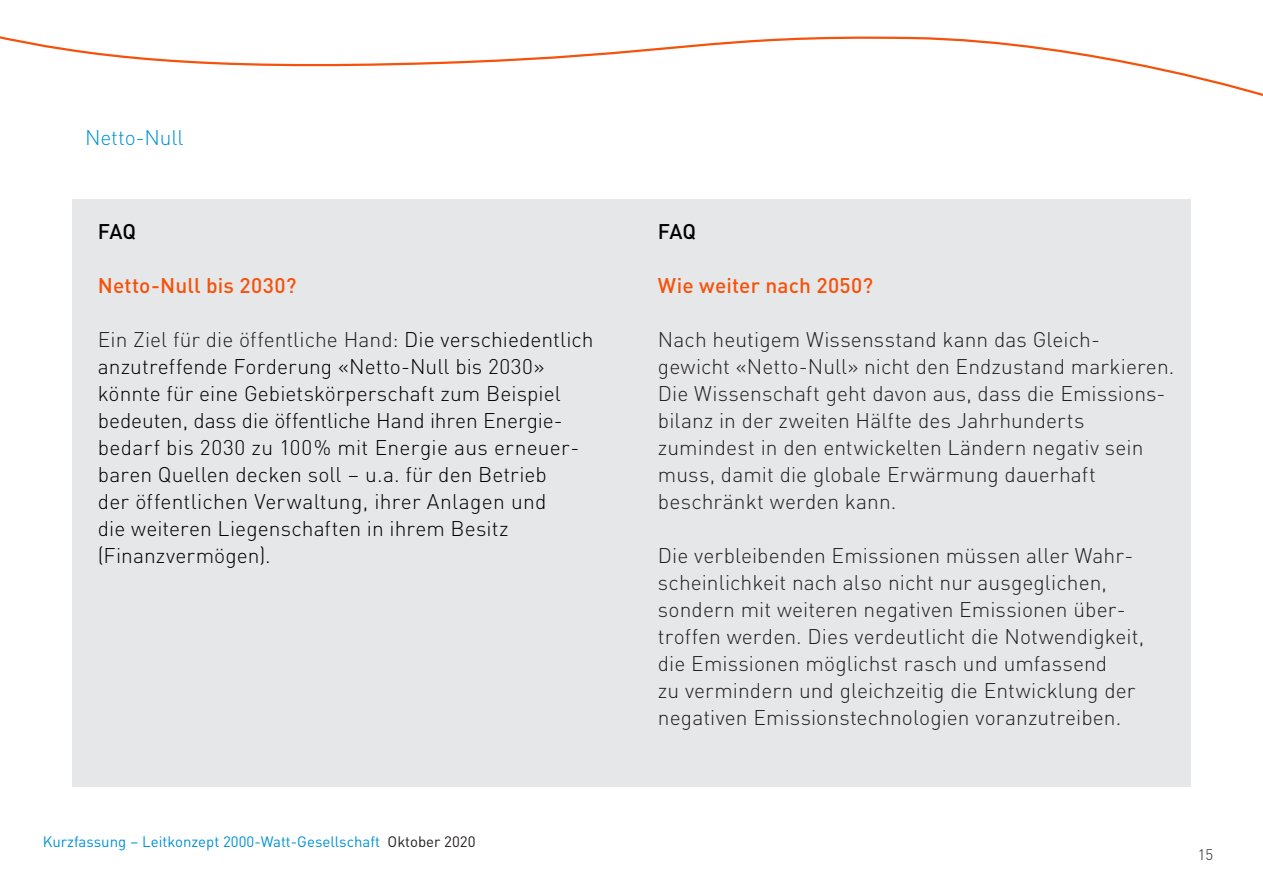
<style>
.page{position:relative;width:1263px;height:893px;background:#fff}
.page>*{position:absolute;margin:0;border:0;box-sizing:border-box;transform-origin:0 0}
.Lead_schwarz{font:300 21px/27px "DIN Pro";letter-spacing:.005em;color:#231f20}
.Lead_schwarz-2{font:300 21px/27px "DIN Pro";letter-spacing:.005em;color:#000}
.Copy_14_Light{font:500 21px "DIN Pro";letter-spacing:.005em;color:#f5520b}
.Lead_blau{font:300 21px "DIN Pro";letter-spacing:-.01em;color:#0092d5}
.Copy_14_Light-2{font:500 21px "DIN Pro";letter-spacing:-.02em;color:#000}
.t1{font:15px "DIN Pro";color:#0092d5}
.t2{font:300 15px "DIN Pro";color:#231f20}
.s1{color:#231f20}
</style>
<div class="page">
<div style="left:72px;top:199px;width:1119px;height:588px;background:#e6e7e9"></div>
<p class="Lead_blau" style="left:85px;top:121px;width:100px">Netto-Null</p>
<p class="Copy_14_Light-2" style="left:98px;top:215px;width:40px">FAQ</p>
<p class="Copy_14_Light" style="left:98px;top:269px;width:200px">Netto-Null bis 2030?</p>
<p class="Lead_schwarz-2" style="left:98px;top:325px;width:497px"><span class="s1">Ein Ziel für die öffentliche Hand:</span> Die verschiedentlich anzutreffende Forderung «Netto-Null bis 2030» könnte für eine Gebietskörperschaft zum Beispiel bedeuten, dass die öffentliche Hand ihren Energie&shy;bedarf bis 2030 zu 100% mit Energie aus erneuer&shy;baren Quellen decken soll – u.a. für den Betrieb<br>der öffentlichen Verwaltung, ihrer Anlagen und<br>die weiteren Liegenschaften in ihrem Besitz (Finanzvermögen).</p>
<p class="t1" style="left:43px;top:830px;width:434px">Kurzfassung – Leitkonzept 2000-Watt-Gesellschaft <span class="s1">Oktober 2020</span></p>
<p class="Copy_14_Light-2" style="left:658px;top:215px;width:40px">FAQ</p>
<p class="Copy_14_Light" style="left:658px;top:269px;width:217px">Wie weiter nach 2050?</p>
<p class="Lead_schwarz" style="left:658px;top:325px;width:443px">Nach heutigem Wissensstand kann das Gleich-</p>
<p class="Lead_schwarz" style="left:658px;top:352px;width:518px">gewicht «Netto-Null» nicht den Endzustand markieren.</p>
<p class="Lead_schwarz" style="left:658px;top:379px;width:509px">Die Wissenschaft geht davon aus, dass die Emissions&shy;bilanz in der zweiten Hälfte des Jahrhunderts</p>
<p class="Lead_schwarz" style="left:658px;top:433px;width:487px">zumindest in den entwickelten Ländern negativ sein muss, damit die globale Erwärmung dauerhaft</p>
<p class="Lead_schwarz" style="left:658px;top:487px;width:240px">beschränkt werden kann.</p>
<p class="Lead_schwarz" style="left:658px;top:541px;width:477px">Die verbleibenden Emissionen müssen aller Wahr&shy;scheinlichkeit nach also nicht nur ausgeglichen,</p>
<p class="Lead_schwarz" style="left:658px;top:595px;width:469px">sondern mit weiteren negativen Emissionen über-</p>
<p class="Lead_schwarz" style="left:658px;top:622px;width:488px">troffen werden. Dies verdeutlicht die Notwendigkeit,</p>
<p class="Lead_schwarz" style="left:658px;top:649px;width:451px">die Emissionen möglichst rasch und umfassend</p>
<p class="Lead_schwarz" style="left:658px;top:676px;width:479px">zu vermindern und gleichzeitig die Entwicklung der</p>
<p class="Lead_schwarz" style="left:658px;top:703px;width:465px">negativen Emissionstechnologien voranzutreiben.</p>
<p class="t2" style="left:1198px;top:844px;width:17px">15</p>
</div>
